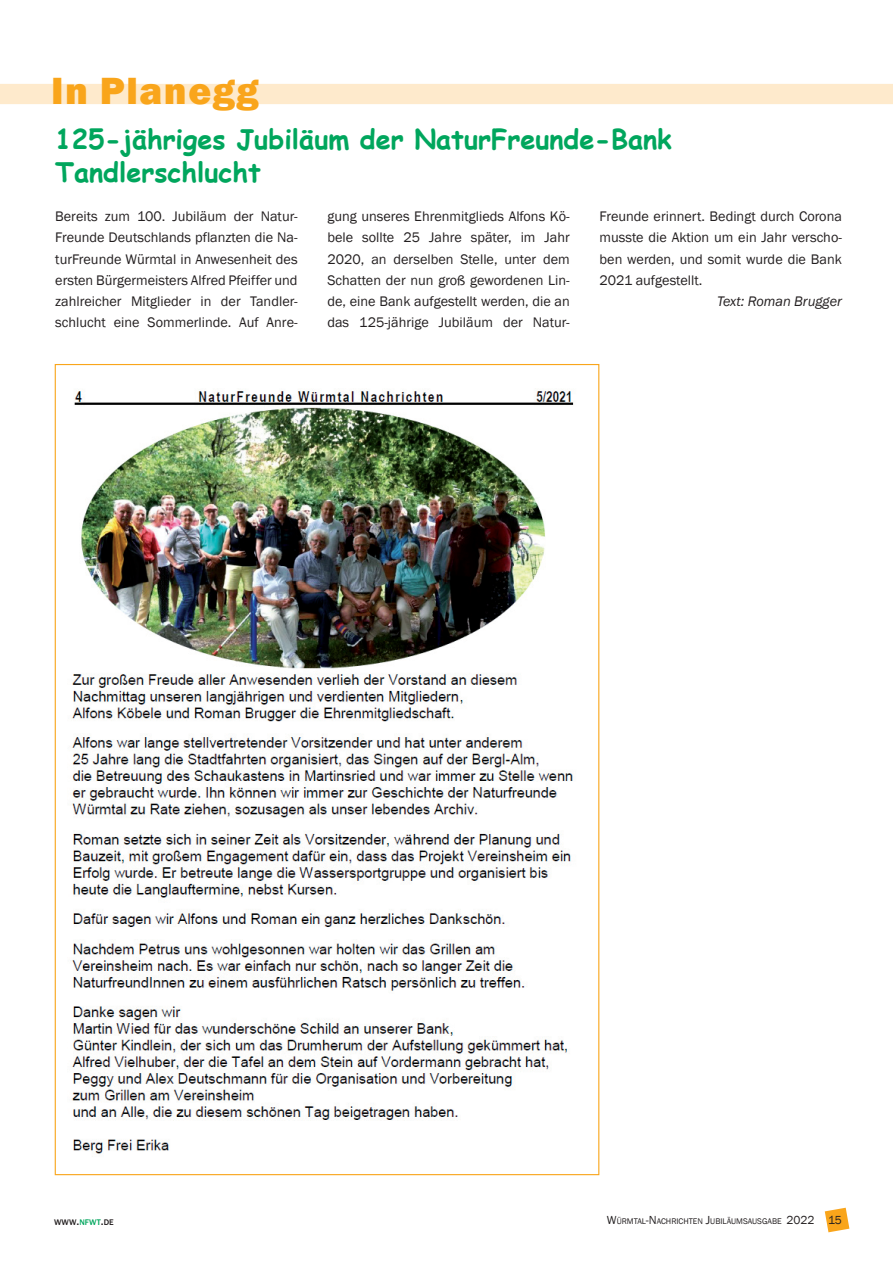
<style>
.page{position:relative;width:893px;height:1263px;background:#fff}
.page>*{position:absolute;margin:0;border:0;box-sizing:border-box;transform-origin:0 0}
.t1{font:800 39px "Franklin Gothic";letter-spacing:.04em;color:#f9a51b}
.t2{font:700 27px/33px "Comic Sans MS";color:#00a65d}
.t3{font:14.25px/21.3px "Franklin Gothic";color:#231f20;text-align:justify}
.t4{font:italic 14.25px "Franklin Gothic";color:#231f20}
.t5{font:8.4px "Franklin Gothic";color:#231f20}
.t6{font:500 8.4px "Franklin Gothic";color:#231f20}
.s1{font-size:12px}
.s2{color:#00a65d}
</style>
<div class="page">
<svg style="left:825px;top:1208px;width:24px;height:24px"></svg>
<div style="left:0;top:84px;width:893px;height:20px;background:#feeacc"></div>
<img style="left:55px;top:391px;width:536px;height:785px">
<h1 class="t1" style="left:51px;top:66px;width:209px">In Planegg</h1>
<h2 class="t2" style="left:55px;top:122px;width:618px">125-jähriges Jubiläum der NaturFreunde-Bank<br>Tandlerschlucht</h2>
<p class="t3" style="left:55px;top:206px;width:244px">Bereits zum 100. Jubiläum der Natur-Freunde Deutschlands pflanzten die Na&shy;turFreunde Würmtal in Anwesenheit des ersten Bürgermeisters Alfred Pfeiffer und zahlreicher Mitglieder in der Tandler&shy;schlucht eine Sommerlinde. Auf Anre-</p>
<p class="t3" style="left:327px;top:206px;width:244px">gung unseres Ehrenmitglieds Alfons Kö&shy;bele sollte 25 Jahre später, im Jahr 2020, an derselben Stelle, unter dem Schatten der nun groß gewordenen Lin&shy;de, eine Bank aufgestellt werden, die an das 125-jährige Jubiläum der Natur-</p>
<p class="t3" style="left:600px;top:206px;width:244px">Freunde erinnert. Bedingt durch Corona musste die Aktion um ein Jahr verscho&shy;ben werden, und somit wurde die Bank 2021 aufgestellt.</p>
<p class="t4" style="left:717px;top:292px;width:126px">Text: Roman Brugger</p>
<p class="t6" style="left:54px;top:1216px;width:61px">WWW<span class="s1">.</span><span class="s2">NFWT</span><span class="s1">.</span>DE</p>
<p class="t5" style="left:607px;top:1216px;width:237px"><span class="s1">W</span>ÜRMTAL<span class="s1">-N</span>ACHRICHTEN <span class="s1">J</span>UBILÄUMSAUSGABE <span class="s1">2022</span> <span class="s1">15</span></p>
</div>
